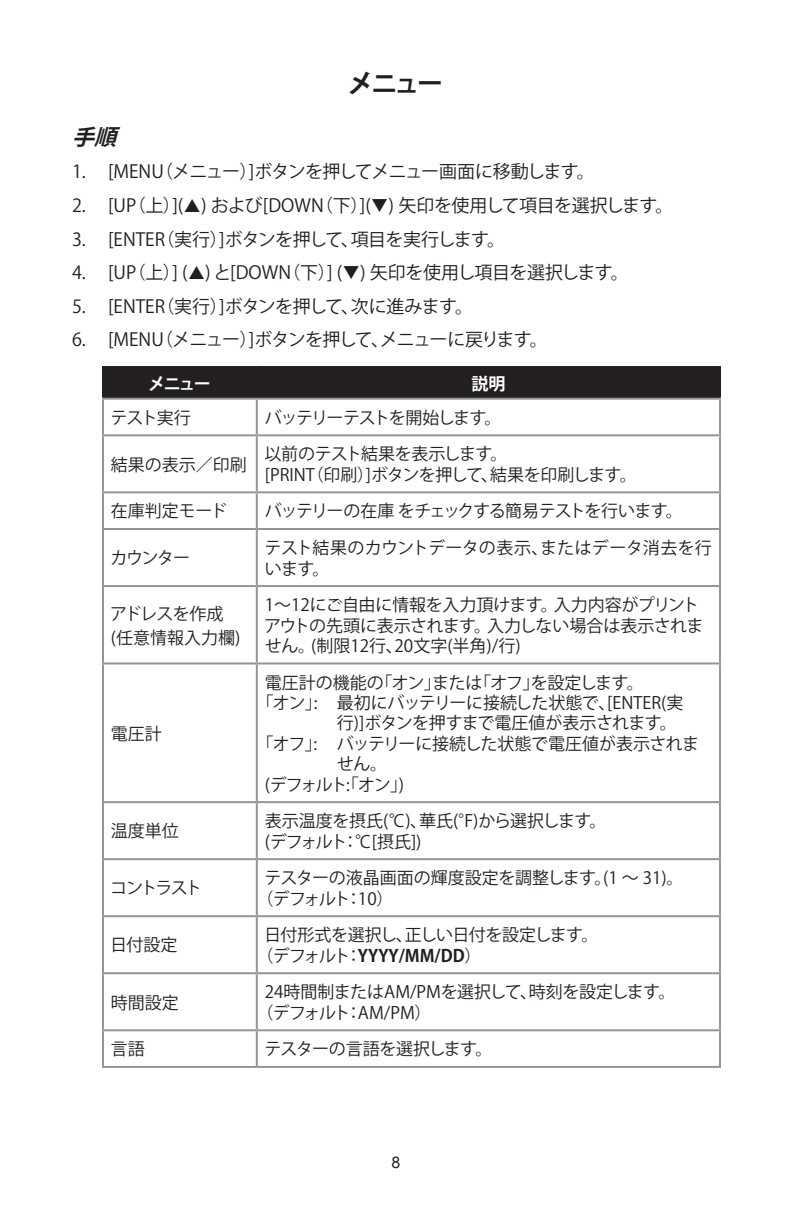
<style>
.page{position:relative;width:792px;height:1224px;background:#fff}
.page>*{position:absolute;margin:0;border:0;box-sizing:border-box;transform-origin:0 0}
.t1{font:700 26px "Koz Go Pro";color:#231f20}
.t2{font:italic 700 22px "Koz Go Pro";color:#231f20}
.t3{font:18px "Koz Go Pro";letter-spacing:-.04em;color:#231f20}
.t4{font:18px "Koz Go Pro";letter-spacing:-.02em;color:#231f20}
.t5{font:18px "Koz Go Pro";letter-spacing:-.015em;color:#231f20}
.t6{font:17px/20.4px "Koz Go Pro";letter-spacing:-.02em;color:#231f20}
.t7{font:17px/20.4px "Koz Go Pro";color:#231f20}
.t8{font:17px/20.4px "Koz Go Pro";letter-spacing:-.04em;color:#231f20}
.t9{font:17px "Koz Go Pro";letter-spacing:-.045em;color:#231f20}
.t10{font:17px "Koz Go Pro";letter-spacing:-.09em;color:#231f20}
.t11{font:700 17px "Koz Go Pro";letter-spacing:-.095em;color:#fff}
.t12{font:16px "Arial";color:#231f20}
.s1{font-weight:700}
</style>
<div class="page">
<div style="left:104px;top:368px;width:615px;height:30px;background:#231f20"></div>
<hr style="left:102px;top:366px;width:155px;height:2px;background:#231f20">
<hr style="left:102px;top:368px;width:2px;height:30px;background:#231f20">
<hr style="left:257px;top:366px;width:464px;height:2px;background:#231f20">
<hr style="left:256px;top:368px;width:2px;height:30px;background:#231f20">
<hr style="left:719px;top:368px;width:2px;height:30px;background:#231f20">
<hr style="left:102px;top:398px;width:155px;height:2px;background:#939598">
<hr style="left:102px;top:400px;width:2px;height:34px;background:#939598">
<hr style="left:257px;top:398px;width:464px;height:2px;background:#939598">
<hr style="left:256px;top:400px;width:2px;height:34px;background:#939598">
<hr style="left:719px;top:400px;width:2px;height:34px;background:#939598">
<hr style="left:102px;top:434px;width:155px;height:2px;background:#939598">
<hr style="left:102px;top:436px;width:2px;height:55px;background:#939598">
<hr style="left:257px;top:434px;width:464px;height:2px;background:#939598">
<hr style="left:256px;top:436px;width:2px;height:55px;background:#939598">
<hr style="left:719px;top:436px;width:2px;height:55px;background:#939598">
<hr style="left:102px;top:491px;width:155px;height:2px;background:#939598">
<hr style="left:102px;top:493px;width:2px;height:35px;background:#939598">
<hr style="left:257px;top:491px;width:464px;height:2px;background:#939598">
<hr style="left:256px;top:493px;width:2px;height:35px;background:#939598">
<hr style="left:719px;top:493px;width:2px;height:35px;background:#939598">
<hr style="left:102px;top:528px;width:155px;height:2px;background:#939598">
<hr style="left:102px;top:530px;width:2px;height:55px;background:#939598">
<hr style="left:257px;top:528px;width:464px;height:2px;background:#939598">
<hr style="left:256px;top:530px;width:2px;height:55px;background:#939598">
<hr style="left:719px;top:530px;width:2px;height:55px;background:#939598">
<hr style="left:102px;top:585px;width:155px;height:2px;background:#939598">
<hr style="left:102px;top:587px;width:2px;height:75px;background:#939598">
<hr style="left:257px;top:585px;width:464px;height:2px;background:#939598">
<hr style="left:256px;top:587px;width:2px;height:75px;background:#939598">
<hr style="left:719px;top:587px;width:2px;height:75px;background:#939598">
<hr style="left:102px;top:662px;width:155px;height:2px;background:#939598">
<hr style="left:102px;top:664px;width:2px;height:137px;background:#939598">
<hr style="left:257px;top:662px;width:464px;height:2px;background:#939598">
<hr style="left:256px;top:664px;width:2px;height:137px;background:#939598">
<hr style="left:719px;top:664px;width:2px;height:137px;background:#939598">
<hr style="left:102px;top:801px;width:155px;height:2px;background:#939598">
<hr style="left:102px;top:803px;width:2px;height:55px;background:#939598">
<hr style="left:257px;top:801px;width:464px;height:2px;background:#939598">
<hr style="left:256px;top:803px;width:2px;height:55px;background:#939598">
<hr style="left:719px;top:803px;width:2px;height:55px;background:#939598">
<hr style="left:102px;top:858px;width:155px;height:2px;background:#939598">
<hr style="left:102px;top:860px;width:2px;height:55px;background:#939598">
<hr style="left:257px;top:858px;width:464px;height:2px;background:#939598">
<hr style="left:256px;top:860px;width:2px;height:55px;background:#939598">
<hr style="left:719px;top:860px;width:2px;height:55px;background:#939598">
<hr style="left:102px;top:915px;width:155px;height:2px;background:#939598">
<hr style="left:102px;top:917px;width:2px;height:55px;background:#939598">
<hr style="left:257px;top:915px;width:464px;height:2px;background:#939598">
<hr style="left:256px;top:917px;width:2px;height:55px;background:#939598">
<hr style="left:719px;top:917px;width:2px;height:55px;background:#939598">
<hr style="left:102px;top:972px;width:155px;height:2px;background:#939598">
<hr style="left:102px;top:974px;width:2px;height:55px;background:#939598">
<hr style="left:257px;top:972px;width:464px;height:2px;background:#939598">
<hr style="left:256px;top:974px;width:2px;height:55px;background:#939598">
<hr style="left:719px;top:974px;width:2px;height:55px;background:#939598">
<hr style="left:102px;top:1029px;width:155px;height:2px;background:#939598">
<hr style="left:102px;top:1031px;width:2px;height:35px;background:#939598">
<hr style="left:257px;top:1029px;width:464px;height:2px;background:#939598">
<hr style="left:256px;top:1031px;width:2px;height:35px;background:#939598">
<hr style="left:719px;top:1031px;width:2px;height:35px;background:#939598">
<hr style="left:102px;top:1066px;width:155px;height:2px;background:#939598">
<hr style="left:257px;top:1066px;width:464px;height:2px;background:#939598">
<h1 class="t1" style="left:348px;top:67px;width:97px">メニュー</h1>
<p class="t2" style="left:72px;top:122px;width:54px">手順</p>
<p class="t3" style="left:72px;top:160px;width:524px">1. [MENU（メニュー）]ボタンを押してメニュー画面に移動します。</p>
<p class="t4" style="left:72px;top:194px;width:603px">2. [UP（上）]( ) および[DOWN（下）](❑) 矢印を使用して項目を選択します。</p>
<p class="t3" style="left:72px;top:227px;width:435px">3. [ENTER（実行）]ボタンを押して、項目を実行します。</p>
<p class="t4" style="left:72px;top:261px;width:558px">4. [UP（上）] ( ) と[DOWN（下）] (❑) 矢印を使用し項目を選択します。</p>
<p class="t5" style="left:72px;top:294px;width:403px">5. [ENTER（実行）]ボタンを押して、次に進みます。</p>
<p class="t3" style="left:72px;top:328px;width:477px">6. [MENU（メニュー）]ボタンを押して、メニューに戻ります。</p>
<p class="t11" style="left:148px;top:373px;width:64px">メニュー</p>
<p class="t11" style="left:471px;top:373px;width:35px">説明</p>
<p class="t6" style="left:111px;top:408px;width:82px">テスト実行</p>
<p class="t10" style="left:265px;top:407px;width:238px">バッテリーテストを開始します。</p>
<p class="t6" style="left:111px;top:455px;width:137px">結果の表示／印刷</p>
<p class="t6" style="left:265px;top:444px;width:374px">以前のテスト結果を表示します。<br>[PRINT（印刷）]ボタンを押して、結果を印刷します。</p>
<p class="t6" style="left:111px;top:502px;width:118px">在庫判定モード</p>
<p class="t9" style="left:265px;top:500px;width:420px">バッテリーの在庫をチェックする簡易テストを行います。</p>
<p class="t6" style="left:110px;top:548px;width:81px">カウンター</p>
<p class="t6" style="left:264px;top:538px;width:449px">テスト結果のカウントデータの表示、またはデータ消去を行います。</p>
<p class="t7" style="left:110px;top:602px;width:132px;line-height:24px">アドレスを作成<br>(任意情報入力欄)</p>
<p class="t7" style="left:264px;top:595px;width:441px">1～12にご自由に情報を入力頂けます。入力内容がプリントアウトの先頭に表示されます。入力しない場合は表示されません。(制限12行、20文字(半角)/行)</p>
<p class="t6" style="left:111px;top:724px;width:52px">電圧計</p>
<p class="t7" style="left:265px;top:673px;width:380px">電圧計の機能の「オン」または「オフ」を設定します。</p>
<p class="t6" style="left:257px;top:693px;width:428px">「オン」: 最初にバッテリーに接続した状態で、[ENTER(実</p>
<p class="t6" style="left:337px;top:713px;width:342px">行)]ボタンを押すまで電圧値が表示されます。</p>
<p class="t6" style="left:257px;top:734px;width:444px">「オフ」: バッテリーに接続した状態で電圧値が表示されま</p>
<p class="t6" style="left:337px;top:754px;width:52px">せん。</p>
<p class="t6" style="left:265px;top:775px;width:144px">(デフォルト:「オン」)</p>
<p class="t6" style="left:111px;top:821px;width:69px">温度単位</p>
<p class="t6" style="left:265px;top:811px;width:343px">表示温度を摂氏(℃)、華氏(°F)から選択します。(デフォルト：℃[摂氏])</p>
<p class="t6" style="left:110px;top:878px;width:93px">コントラスト</p>
<p class="t6" style="left:257px;top:868px;width:428px;text-indent:8px">テスターの液晶画面の輝度設定を調整します。(1 ～ 31)。（デフォルト：10）</p>
<p class="t6" style="left:110px;top:936px;width:69px">日付設定</p>
<p class="t8" style="left:257px;top:925px;width:343px;text-indent:7px">日付形式を選択し、正しい日付を設定します。（デフォルト：<span class="s1">YYYY/MM/DD</span>）</p>
<p class="t6" style="left:111px;top:993px;width:69px">時間設定</p>
<p class="t6" style="left:257px;top:982px;width:420px;text-indent:8px">24時間制またはAM/PMを選択して、時刻を設定します。（デフォルト：AM/PM）</p>
<p class="t6" style="left:111px;top:1039px;width:35px">言語</p>
<p class="t6" style="left:264px;top:1039px;width:229px">テスターの言語を選択します。</p>
<p class="t12" style="left:392px;top:1152px;width:10px">8</p>
</div>
